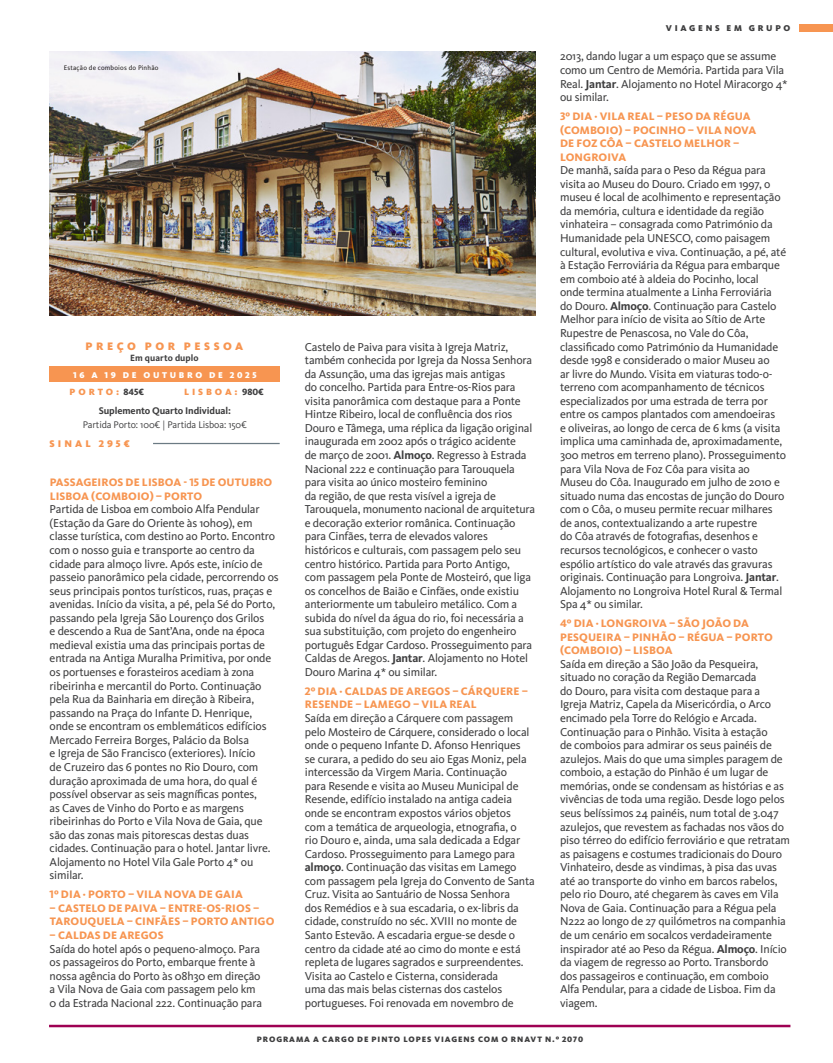
<style>
.page{position:relative;width:833px;height:1063px;background:#fff}
.page>*{position:absolute;margin:0;border:0;box-sizing:border-box;transform-origin:0 0}
.Programa_Texto{font:11.88px/13.5px "Kievit OT";letter-spacing:-.015em;color:#3e3e3f}
.Programa_Dias{font:800 11.25px/13.6px "Kievit OT";letter-spacing:.01em;color:#f79551}
.t1{font:900 11.25px "Kievit OT";letter-spacing:.31em;color:#f79551}
.t2{font:10px "Kievit OT";letter-spacing:-.01em;color:#3e3e3f}
.t3{font:700 10px "Kievit OT";letter-spacing:-.01em;color:#3e3e3f}
.t4{font:900 10px "Kievit OT";letter-spacing:.31em;color:#f79551}
.t5{font:900 9.38px "Kievit OT";letter-spacing:.31em;color:#f79551}
.t6{font:700 9.38px "Kievit OT";letter-spacing:.01em;color:#3e3e3f}
.t7{font:900 8.75px "Kievit OT";letter-spacing:.3em;color:#fff}
.t8{font:900 8.75px "Kievit OT";letter-spacing:.31em;color:#3e3e3f}
.Numero_Pagina{font:900 8.12px "Kievit OT";letter-spacing:.11em;color:#3e3e3f}
.Legenda{font:6.88px "Kievit OT";letter-spacing:.025em;color:#231f20}
.s1{font-weight:800;color:#3e3e3f}
.s2{font-weight:700}
</style>
<div class="page">
<div style="left:800px;top:25px;width:33px;height:7px;background:#f79551"></div>
<hr style="left:49px;top:1025px;width:741px;height:2px;background:#9e0153">
<hr style="left:153px;top:443px;width:127px;height:1px;background:#6b7a83">
<div style="left:49px;top:366px;width:231px;height:16px;background:#f79551"></div>
<img style="left:50px;top:51px;width:485px;height:264px">
<p class="Legenda" style="left:64px;top:63px;width:96px">Estação de comboios do Pinhão</p>
<p class="t1" style="left:86px;top:340px;width:159px">PREÇO POR PESSOA</p>
<p class="t6" style="left:130px;top:353px;width:70px">Em quarto duplo</p>
<p class="t7" style="left:73px;top:369px;width:185px">16 A 19 DE OUTUBRO DE 2025</p>
<p class="t5" style="left:70px;top:386px;width:76px">PORTO: <span class="s1">845€</span></p>
<p class="t5" style="left:184px;top:386px;width:81px">LISBOA: <span class="s1">980€</span></p>
<p class="t3" style="left:99px;top:405px;width:134px">Suplemento Quarto Individual:</p>
<p class="t2" style="left:83px;top:418px;width:166px">Partida Porto: 100€ | Partida Lisboa: 150€</p>
<p class="t4" style="left:49px;top:438px;width:82px">SINAL 295€</p>
<p class="Programa_Dias" style="left:50px;top:475px;width:224px">PASSAGEIROS DE LISBOA - 15 DE OUTUBRO<br>LISBOA (COMBOIO) – PORTO</p>
<p class="Programa_Texto" style="left:50px;top:502px;width:230px">Partida de Lisboa em comboio Alfa Pendular (Estação da Gare do Oriente às 10h09), em classe turística, com destino ao Porto. Encontro com o nosso guia e transporte ao centro da cidade para almoço livre. Após este, início de passeio panorâmico pela cidade, percorrendo os seus principais pontos turísticos, ruas, praças e avenidas. Início da visita, a pé, pela Sé do Porto, passando pela Igreja São Lourenço dos Grilos<br>e descendo a Rua de Sant’Ana, onde na época medieval existia uma das principais portas de entrada na Antiga Muralha Primitiva, por onde os portuenses e forasteiros acediam à zona ribeirinha e mercantil do Porto. Continuação pela Rua da Bainharia em direção à Ribeira, passando na Praça do Infante D. Henrique, onde se encontram os emblemáticos edifícios Mercado Ferreira Borges, Palácio da Bolsa<br>e Igreja de São Francisco (exteriores). Início<br>de Cruzeiro das 6 pontes no Rio Douro, com duração aproximada de uma hora, do qual é possível observar as seis magníficas pontes,<br>as Caves de Vinho do Porto e as margens ribeirinhas do Porto e Vila Nova de Gaia, que são das zonas mais pitorescas destas duas cidades. Continuação para o hotel. Jantar livre.<br>Alojamento no Hotel Vila Gale Porto 4* ou similar.</p>
<p class="Programa_Dias" style="left:50px;top:888px;width:195px">1º DIA · PORTO – VILA NOVA DE GAIA</p>
<p class="Programa_Dias" style="left:50px;top:901px;width:226px">– CASTELO DE PAIVA – ENTRE-OS-RIOS –<br>TAROUQUELA – CINFÃES – PORTO ANTIGO</p>
<p class="Programa_Dias" style="left:50px;top:928px;width:115px">– CALDAS DE AREGOS</p>
<p class="Programa_Texto" style="left:50px;top:942px;width:214px">Saída do hotel após o pequeno-almoço. Para os passageiros do Porto, embarque frente à nossa agência do Porto às 08h30 em direção a Vila Nova de Gaia com passagem pelo km 0 da Estrada Nacional 222. Continuação para</p>
<p class="Programa_Texto" style="left:305px;top:340px;width:232px">Castelo de Paiva para visita à Igreja Matriz, também conhecida por Igreja da Nossa Senhora da Assunção, uma das igrejas mais antigas<br>do concelho. Partida para Entre-os-Rios para visita panorâmica com destaque para a Ponte Hintze Ribeiro, local de confluência dos rios Douro e Tâmega, uma réplica da ligação original inaugurada em 2002 após o trágico acidente<br>de março de 2001. <span class="s2">Almoço</span>. Regresso à Estrada Nacional 222 e continuação para Tarouquela para visita ao único mosteiro feminino<br>da região, de que resta visível a igreja de Tarouquela, monumento nacional de arquitetura e decoração exterior românica. Continuação para Cinfães, terra de elevados valores históricos e culturais, com passagem pelo seu centro histórico. Partida para Porto Antigo,<br>com passagem pela Ponte de Mosteiró, que liga os concelhos de Baião e Cinfães, onde existiu anteriormente um tabuleiro metálico. Com a subida do nível da água do rio, foi necessária a sua substituição, com projeto do engenheiro português Edgar Cardoso. Prosseguimento para Caldas de Aregos. <span class="s2">Jantar</span>. Alojamento no Hotel Douro Marina 4* ou similar.</p>
<p class="Programa_Dias" style="left:305px;top:684px;width:225px">2º DIA · CALDAS DE AREGOS – CÁRQUERE –<br>RESENDE – LAMEGO – VILA REAL</p>
<p class="Programa_Texto" style="left:305px;top:711px;width:232px">Saída em direção a Cárquere com passagem pelo Mosteiro de Cárquere, considerado o local onde o pequeno Infante D. Afonso Henriques<br>se curara, a pedido do seu aio Egas Moniz, pela intercessão da Virgem Maria. Continuação<br>para Resende e visita ao Museu Municipal de Resende, edifício instalado na antiga cadeia onde se encontram expostos vários objetos<br>com a temática de arqueologia, etnografia, o<br>rio Douro e, ainda, uma sala dedicada a Edgar Cardoso. Prosseguimento para Lamego para <span class="s2">almoço</span>. Continuação das visitas em Lamego com passagem pela Igreja do Convento de Santa Cruz. Visita ao Santuário de Nossa Senhora<br>dos Remédios e à sua escadaria, o ex-libris da cidade, construído no séc. XVIII no monte de Santo Estevão. A escadaria ergue-se desde o centro da cidade até ao cimo do monte e está repleta de lugares sagrados e surpreendentes.<br>Visita ao Castelo e Cisterna, considerada<br>uma das mais belas cisternas dos castelos portugueses. Foi renovada em novembro de</p>
<p class="t8" style="left:666px;top:23px;width:126px">VIAGENS EM GRUPO</p>
<p class="Programa_Texto" style="left:560px;top:50px;width:229px">2013, dando lugar a um espaço que se assume como um Centro de Memória. Partida para Vila Real. <span class="s2">Jantar</span>. Alojamento no Hotel Miracorgo 4* ou similar.</p>
<p class="Programa_Dias" style="left:560px;top:109px;width:198px">3º DIA · VILA REAL – PESO DA RÉGUA (COMBOIO) – POCINHO – VILA NOVA<br>DE FOZ CÔA – CASTELO MELHOR –<br>LONGROIVA</p>
<p class="Programa_Texto" style="left:560px;top:163px;width:228px">De manhã, saída para o Peso da Régua para visita ao Museu do Douro. Criado em 1997, o museu é local de acolhimento e representação da memória, cultura e identidade da região vinhateira – consagrada como Património da Humanidade pela UNESCO, como paisagem cultural, evolutiva e viva. Continuação, a pé, até à Estação Ferroviária da Régua para embarque em comboio até à aldeia do Pocinho, local<br>onde termina atualmente a Linha Ferroviária do Douro. <span class="s2">Almoço</span>. Continuação para Castelo Melhor para início de visita ao Sítio de Arte Rupestre de Penascosa, no Vale do Côa, classificado como Património da Humanidade desde 1998 e considerado o maior Museu ao<br>ar livre do Mundo. Visita em viaturas todo-o&shy;terreno com acompanhamento de técnicos especializados por uma estrada de terra por entre os campos plantados com amendoeiras<br>e oliveiras, ao longo de cerca de 6 kms (a visita implica uma caminhada de, aproximadamente, 300 metros em terreno plano). Prosseguimento para Vila Nova de Foz Côa para visita ao<br>Museu do Côa. Inaugurado em julho de 2010 e situado numa das encostas de junção do Douro com o Côa, o museu permite recuar milhares de anos, contextualizando a arte rupestre<br>do Côa através de fotografias, desenhos e recursos tecnológicos, e conhecer o vasto espólio artístico do vale através das gravuras originais. Continuação para Longroiva. <span class="s2">Jantar</span>.<br>Alojamento no Longroiva Hotel Rural &amp; Termal Spa 4* ou similar.</p>
<p class="Programa_Dias" style="left:560px;top:616px;width:214px">4º DIA · LONGROIVA – SÃO JOÃO DA<br>PESQUEIRA – PINHÃO – RÉGUA – PORTO (COMBOIO) – LISBOA</p>
<p class="Programa_Texto" style="left:560px;top:657px;width:231px">Saída em direção a São João da Pesqueira, situado no coração da Região Demarcada<br>do Douro, para visita com destaque para a Igreja Matriz, Capela da Misericórdia, o Arco encimado pela Torre do Relógio e Arcada.<br>Continuação para o Pinhão. Visita à estação<br>de comboios para admirar os seus painéis de azulejos. Mais do que uma simples paragem de comboio, a estação do Pinhão é um lugar de memórias, onde se condensam as histórias e as vivências de toda uma região. Desde logo pelos seus belíssimos 24 painéis, num total de 3.047 azulejos, que revestem as fachadas nos vãos do piso térreo do edifício ferroviário e que retratam as paisagens e costumes tradicionais do Douro Vinhateiro, desde as vindimas, à pisa das uvas até ao transporte do vinho em barcos rabelos, pelo rio Douro, até chegarem às caves em Vila Nova de Gaia. Continuação para a Régua pela N222 ao longo de 27 quilómetros na companhia de um cenário em socalcos verdadeiramente inspirador até ao Peso da Régua. <span class="s2">Almoço</span>. Início da viagem de regresso ao Porto. Transbordo<br>dos passageiros e continuação, em comboio Alfa Pendular, para a cidade de Lisboa. Fim da viagem.</p>
<p class="Numero_Pagina" style="left:257px;top:1034px;width:328px">PROGRAMA A CARGO DE PINTO LOPES VIAGENS COM O RNAVT N.º 2070</p>
</div>
